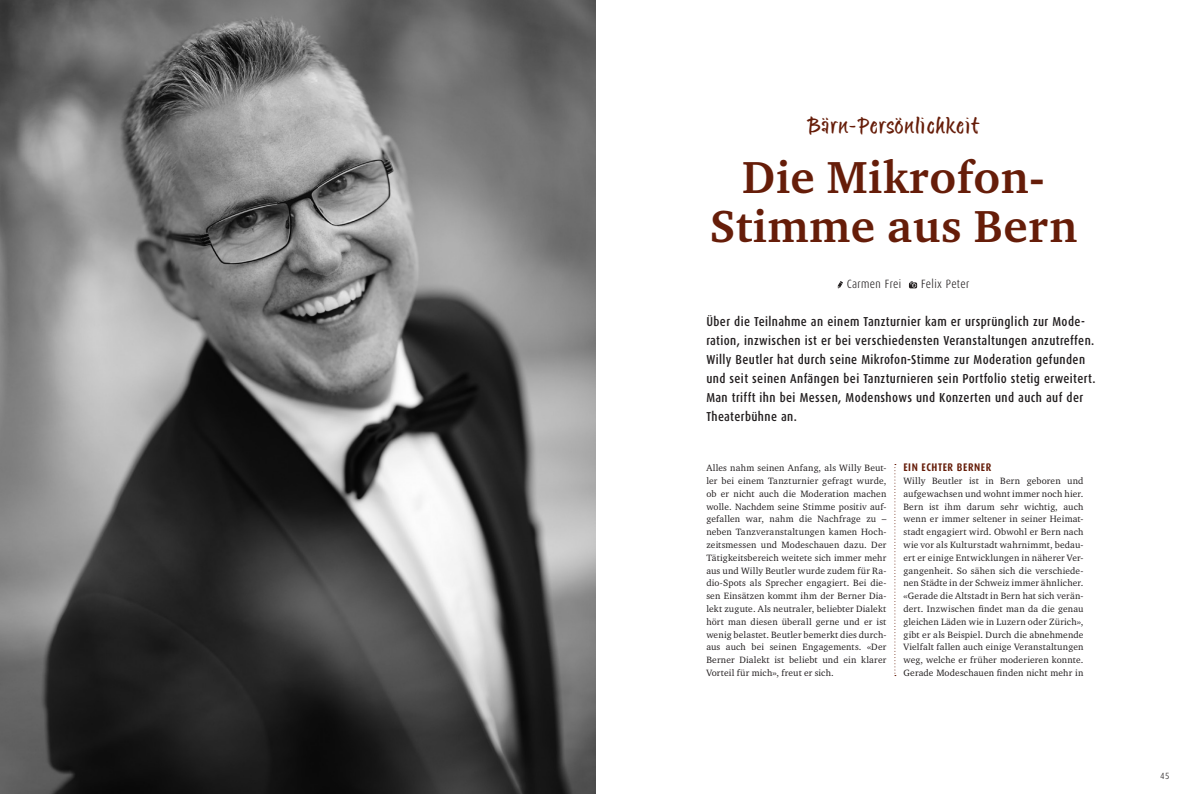
<style>
.page{position:relative;width:1191px;height:794px;background:#fff}
.page>*{position:absolute;margin:0;border:0;box-sizing:border-box;transform-origin:0 0}
.t1{font:700 46px/49px "Charter ITC";letter-spacing:.015em;color:#661d09;text-align:center}
.t2{font:21px "Matthia LL";letter-spacing:.04em;color:#661d09;scale:1.1 1}
.t3{font:500 13px/19px "Dax";letter-spacing:.03em;color:#231f20}
.t4{font:300 12px "Dax";letter-spacing:.03em;color:#231f20}
.t5{font:700 11px "Dax";letter-spacing:.05em;color:#661d09}
.t6{font:9.4px/12.8px "Charter ITC";letter-spacing:.02em;color:#231f20;text-align:justify}
.t7{font:300 9px "Dax";color:#231f20;scale:1.1 1}
</style>
<div class="page">
<img style="left:0;top:0;width:595px;height:794px">
<svg style="left:837px;top:281px;width:6px;height:7px"></svg>
<svg style="left:909px;top:281px;width:8px;height:7px"></svg>
<svg style="left:894px;top:464px;width:2px;height:212px"></svg>
<h2 class="t2" style="left:808px;top:113px;width:157px">Bärn-Persönlichkeit</h2>
<h1 class="t1" style="left:709px;top:152px;width:369px">Die Mikrofon-<br>Stimme aus Bern</h1>
<p class="t4" style="left:847px;top:278px;width:56px">Carmen Frei</p>
<p class="t4" style="left:921px;top:278px;width:50px">Felix Peter</p>
<p class="t3" style="left:706px;top:312px;width:391px">Über die Teilnahme an einem Tanzturnier kam er ursprünglich zur Mode&shy;ration, inzwischen ist er bei verschiedensten Veranstaltungen anzutreffen.<br>Willy Beutler hat durch seine Mikrofon-Stimme zur Moderation gefunden und seit seinen Anfängen bei Tanzturnieren sein Portfolio stetig erweitert.<br>Man trifft ihn bei Messen, Modenshows und Konzerten und auch auf der Theaterbühne an.</p>
<p class="t6" style="left:706px;top:461px;width:182px">Alles nahm seinen Anfang, als Willy Beut&shy;ler bei einem Tanzturnier gefragt wurde, ob er nicht auch die Moderation machen wolle. Nachdem seine Stimme positiv auf&shy;gefallen war, nahm die Nachfrage zu – neben Tanzveranstaltungen kamen Hoch&shy;zeitsmessen und Modeschauen dazu. Der Tätigkeitsbereich weitete sich immer mehr aus und Willy Beutler wurde zudem für Ra&shy;dio-Spots als Sprecher engagiert. Bei die&shy;sen Einsätzen kommt ihm der Berner Dia&shy;lekt zugute. Als neutraler, beliebter Dialekt hört man diesen überall gerne und er ist wenig belastet. Beutler bemerkt dies durch&shy;aus auch bei seinen Engagements. «Der Berner Dialekt ist beliebt und ein klarer Vorteil für mich», freut er sich.</p>
<p class="t5" style="left:903px;top:461px;width:89px">EIN ECHTER BERNER</p>
<p class="t6" style="left:903px;top:474px;width:182px">Willy Beutler ist in Bern geboren und aufgewachsen und wohnt immer noch hier.<br>Bern ist ihm darum sehr wichtig, auch wenn er immer seltener in seiner Heimat&shy;stadt engagiert wird. Obwohl er Bern nach wie vor als Kulturstadt wahrnimmt, bedau&shy;ert er einige Entwicklungen in näherer Ver&shy;gangenheit. So sähen sich die verschiede&shy;nen Städte in der Schweiz immer ähnlicher. «Gerade die Altstadt in Bern hat sich verän&shy;dert. Inzwischen findet man da die genau gleichen Läden wie in Luzern oder Zürich», gibt er als Beispiel. Durch die abnehmende Vielfalt fallen auch einige Veranstaltungen weg, welche er früher moderieren konnte.<br>Gerade Modeschauen finden nicht mehr in</p>
<p class="t7" style="left:1160px;top:770px;width:10px">45</p>
</div>
